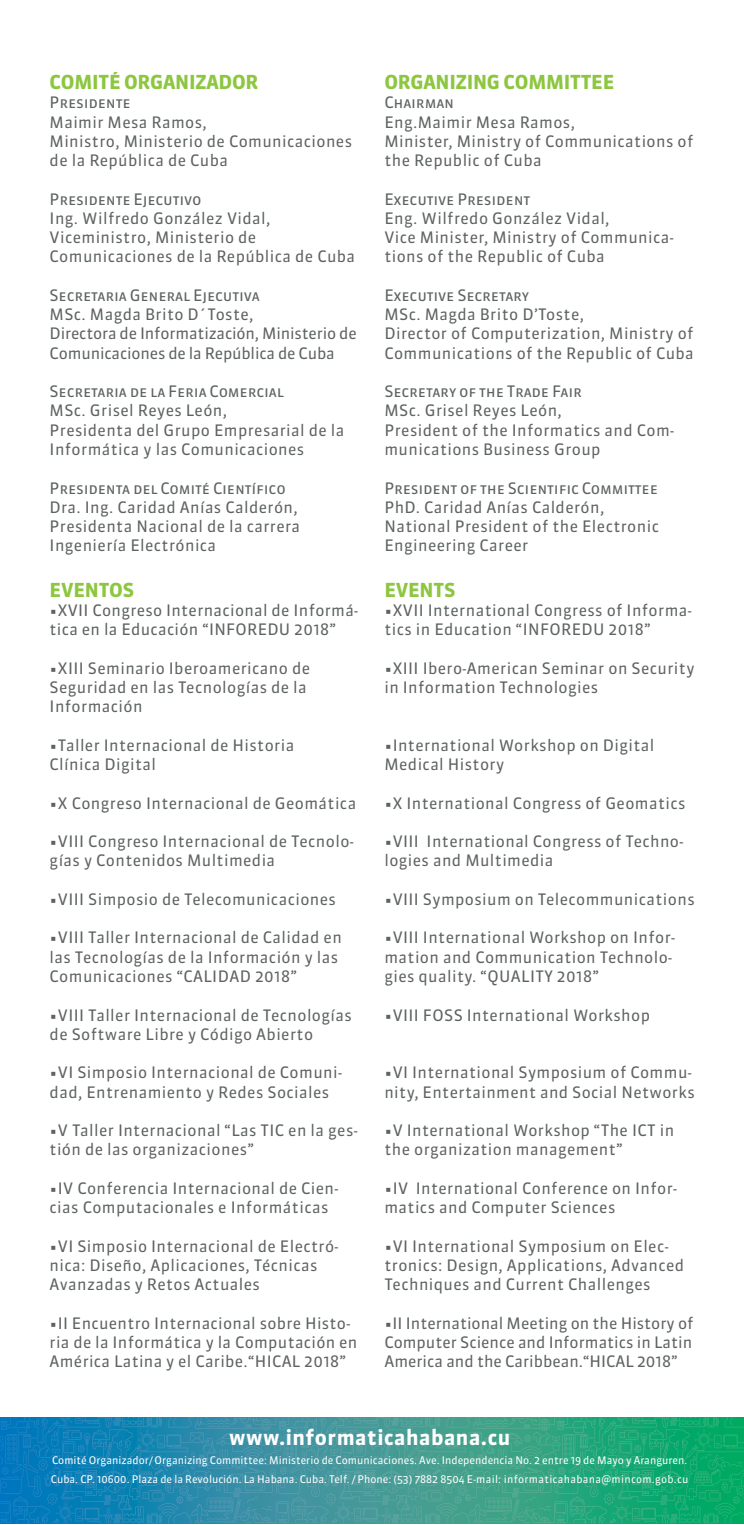
<style>
.page{position:relative;width:744px;height:1525px;background:#fff}
.page>*{position:absolute;margin:0;border:0;box-sizing:border-box;transform-origin:0 0}
.t1{font:700 21px "Sanuk LF";letter-spacing:.025em;color:#fff}
.t2{font:700 19.25px "Sanuk LF";letter-spacing:-.01em;color:#8dc640}
.t3{font:15.75px/19.2px "Sanuk";letter-spacing:.025em;color:#5e6262}
.t4{font:15.75px "Sanuk Regular SC";letter-spacing:-.01em;color:#5e6262}
.t5{font:15.75px/19.2px "Sanuk";letter-spacing:-.01em;color:#5e6262}
.t6{font:10.5px/19.2px "Sanuk";color:#fff}
</style>
<div class="page">
<svg style="left:0;top:1417px;width:744px;height:106px;background:#2b9796"></svg>
<p class="t2" style="left:50px;top:74px;width:210px">COMITÉ ORGANIZADOR</p>
<p class="t4" style="left:50px;top:94px;width:83px">Presidente</p>
<p class="t3" style="left:50px;top:114px;width:304px">Maimir Mesa Ramos,<br>Ministro, Ministerio de Comunicaciones de la República de Cuba</p>
<p class="t4" style="left:50px;top:190px;width:153px">Presidente Ejecutivo</p>
<p class="t3" style="left:50px;top:210px;width:307px">Ing. Wilfredo González Vidal,<br>Viceministro, Ministerio de<br>Comunicaciones de la República de Cuba</p>
<p class="t4" style="left:50px;top:286px;width:212px">Secretaria General Ejecutiva</p>
<p class="t5" style="left:50px;top:306px;width:309px">MSc. Magda Brito D´Toste,<br>Directora de Informatización, Ministerio de<br>Comunicaciones de la República de Cuba</p>
<p class="t4" style="left:50px;top:382px;width:236px">Secretaria de la Feria Comercial</p>
<p class="t3" style="left:50px;top:402px;width:296px">MSc. Grisel Reyes León,<br>Presidenta del Grupo Empresarial de la<br>Informática y las Comunicaciones</p>
<p class="t4" style="left:50px;top:479px;width:238px">Presidenta del Comité Científico</p>
<p class="t3" style="left:50px;top:499px;width:252px">Dra. Ing. Caridad Anías Calderón,<br>Presidenta Nacional de la carrera<br>Ingeniería Electrónica</p>
<p class="t2" style="left:50px;top:581px;width:86px">EVENTOS</p>
<p class="t3" style="left:50px;top:602px;width:310px">•XVII Congreso Internacional de Informá&shy;tica en la Educación “INFOREDU 2018”</p>
<p class="t3" style="left:50px;top:660px;width:262px">•XIII Seminario Iberoamericano de<br>Seguridad en las Tecnologías de la<br>Información</p>
<p class="t3" style="left:50px;top:737px;width:246px">•Taller Internacional de Historia<br>Clínica Digital</p>
<p class="t3" style="left:50px;top:794px;width:308px">•X Congreso Internacional de Geomática</p>
<p class="t3" style="left:50px;top:833px;width:306px">•VIII Congreso Internacional de Tecnolo&shy;gías y Contenidos Multimedia</p>
<p class="t3" style="left:50px;top:891px;width:288px">•VIII Simposio de Telecomunicaciones</p>
<p class="t3" style="left:50px;top:929px;width:294px">•VIII Taller Internacional de Calidad en las Tecnologías de la Información y las<br>Comunicaciones “CALIDAD 2018”</p>
<p class="t3" style="left:50px;top:1006px;width:304px">•VIII Taller Internacional de Tecnologías de Software Libre y Código Abierto</p>
<p class="t3" style="left:50px;top:1064px;width:294px">•VI Simposio Internacional de Comuni&shy;dad, Entrenamiento y Redes Sociales</p>
<p class="t3" style="left:50px;top:1122px;width:309px">•V Taller Internacional “Las TIC en la ges&shy;tión de las organizaciones”</p>
<p class="t3" style="left:50px;top:1179px;width:290px">•IV Conferencia Internacional de Cien&shy;cias Computacionales e Informáticas</p>
<p class="t3" style="left:50px;top:1237px;width:290px">•VI Simposio Internacional de Electró&shy;nica: Diseño, Aplicaciones, Técnicas<br>Avanzadas y Retos Actuales</p>
<p class="t3" style="left:50px;top:1314px;width:309px">•II Encuentro Internacional sobre Histo&shy;ria de la Informática y la Computación en<br>América Latina y el Caribe.“HICAL 2018”</p>
<p class="t2" style="left:384px;top:74px;width:231px">ORGANIZING COMMITTEE</p>
<p class="t4" style="left:384px;top:94px;width:71px">Chairman</p>
<p class="t3" style="left:384px;top:114px;width:310px">Eng.Maimir Mesa Ramos,<br>Minister, Ministry of Communications of the Republic of Cuba</p>
<p class="t4" style="left:384px;top:190px;width:147px">Executive President</p>
<p class="t3" style="left:384px;top:210px;width:291px">Eng. Wilfredo González Vidal,<br>Vice Minister, Ministry of Communica&shy;tions of the Republic of Cuba</p>
<p class="t4" style="left:384px;top:286px;width:146px">Executive Secretary</p>
<p class="t3" style="left:384px;top:306px;width:311px">MSc. Magda Brito D’Toste,<br>Director of Computerization, Ministry of<br>Communications of the Republic of Cuba</p>
<p class="t4" style="left:384px;top:382px;width:199px">Secretary of the Trade Fair</p>
<p class="t3" style="left:384px;top:402px;width:291px">MSc. Grisel Reyes León,<br>President of the Informatics and Com&shy;munications Business Group</p>
<p class="t4" style="left:384px;top:479px;width:275px">President of the Scientific Committee</p>
<p class="t3" style="left:384px;top:499px;width:276px">PhD. Caridad Anías Calderón,<br>National President of the Electronic<br>Engineering Career</p>
<p class="t2" style="left:384px;top:581px;width:72px">EVENTS</p>
<p class="t3" style="left:384px;top:602px;width:309px">•XVII International Congress of Informa&shy;tics in Education “INFOREDU 2018”</p>
<p class="t3" style="left:384px;top:660px;width:311px">•XIII Ibero-American Seminar on Security in Information Technologies</p>
<p class="t3" style="left:384px;top:737px;width:271px">•International Workshop on Digital<br>Medical History</p>
<p class="t3" style="left:384px;top:794px;width:303px">•X International Congress of Geomatics</p>
<p class="t3" style="left:384px;top:833px;width:300px">•VIII International Congress of Techno&shy;logies and Multimedia</p>
<p class="t3" style="left:384px;top:891px;width:312px">•VIII Symposium on Telecommunications</p>
<p class="t3" style="left:384px;top:929px;width:292px">•VIII International Workshop on Infor&shy;mation and Communication Technolo&shy;gies quality. “QUALITY 2018”</p>
<p class="t3" style="left:384px;top:1006px;width:267px">•VIII FOSS International Workshop</p>
<p class="t3" style="left:384px;top:1064px;width:312px">•VI International Symposium of Commu&shy;nity, Entertainment and Social Networks</p>
<p class="t3" style="left:384px;top:1122px;width:291px">•V International Workshop “The ICT in the organization management”</p>
<p class="t3" style="left:384px;top:1179px;width:294px">•IV International Conference on Infor&shy;matics and Computer Sciences</p>
<p class="t3" style="left:384px;top:1237px;width:301px">•VI International Symposium on Elec&shy;tronics: Design, Applications, Advanced<br>Techniques and Current Challenges</p>
<p class="t3" style="left:384px;top:1314px;width:310px;text-align:justify">•II International Meeting on the History of Computer Science and Informatics in Latin America and the Caribbean.“HICAL 2018”</p>
<h1 class="t1" style="left:229px;top:1427px;width:283px">www.informaticahabana.cu</h1>
<p class="t6" style="left:51px;top:1451px;width:639px">Comité Organizador/ Organizing Committee: Ministerio de Comunicaciones. Ave. Independencia No. 2 entre 19 de Mayo y Aranguren.<br>Cuba. CP. 10600. Plaza de la Revolución. La Habana. Cuba. Telf. / Phone: (53) 7882 8504 E-mail: informaticahabana@mincom.gob.cu</p>
</div>
